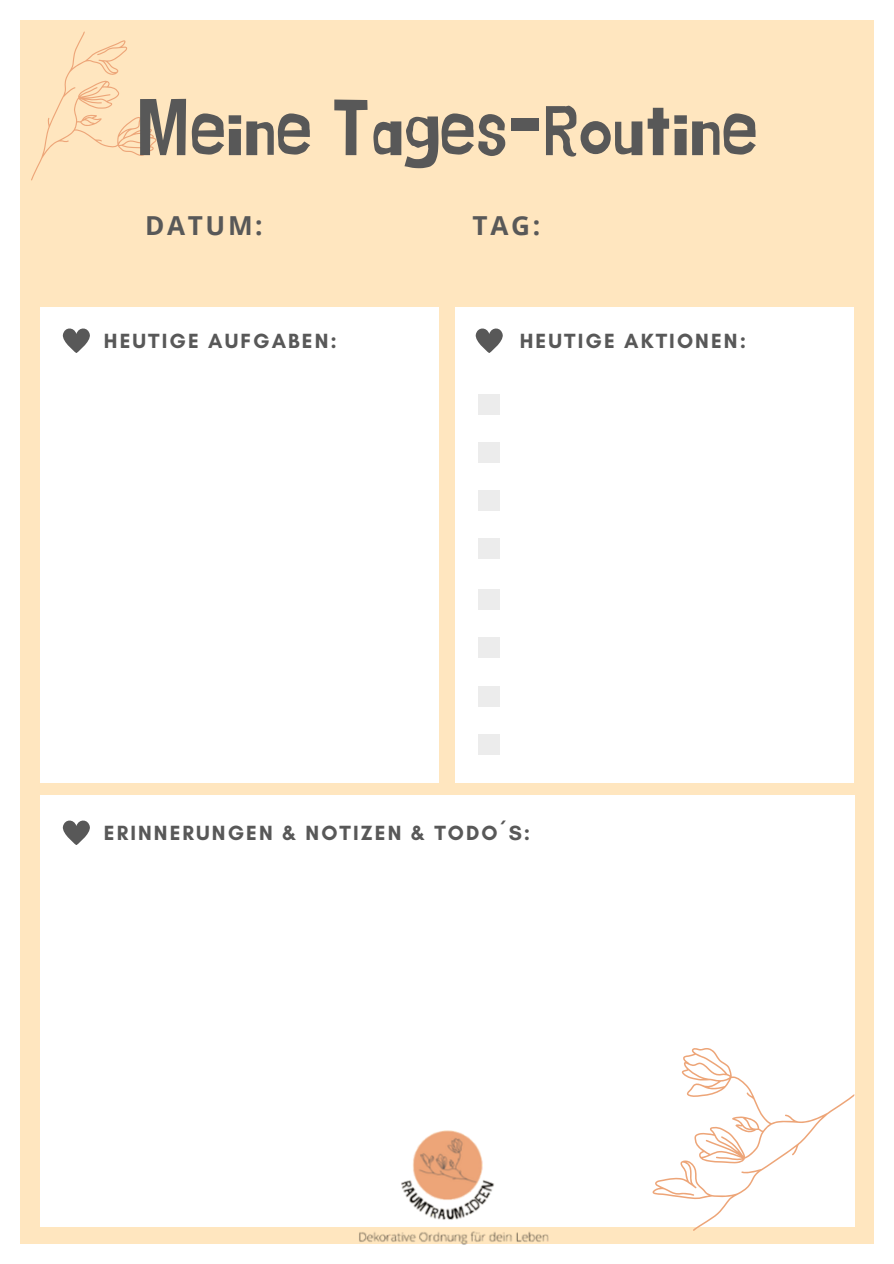
<style>
.page{position:relative;width:894px;height:1264px;background:#fff}
.page>*{position:absolute;margin:0;border:0;box-sizing:border-box;transform-origin:0 0}
.t1{font:78.45px "Jingleberry";color:#585858}
.t2{font:700 26.1px "Open Sans";letter-spacing:.1em;color:#585858}
.t3{font:700 21px "Glacial Indifference";letter-spacing:.1em;color:#585858}
</style>
<div class="page">
<div style="left:21px;top:21px;width:852px;height:1222px;background:#ffe6bf"></div>
<div style="left:40px;top:307px;width:399px;height:476px;background:#fff"></div>
<div style="left:454px;top:307px;width:399px;height:476px;background:#fff"></div>
<div style="left:40px;top:795px;width:814px;height:432px;background:#fff"></div>
<svg style="left:63px;top:328px;width:27px;height:24px"></svg>
<svg style="left:475px;top:328px;width:27px;height:24px"></svg>
<svg style="left:63px;top:820px;width:27px;height:24px"></svg>
<div style="left:478px;top:394px;width:21px;height:20px;background:#ececec"></div>
<div style="left:478px;top:442px;width:21px;height:20px;background:#ececec"></div>
<div style="left:478px;top:490px;width:21px;height:21px;background:#ececec"></div>
<div style="left:478px;top:538px;width:21px;height:20px;background:#ececec"></div>
<div style="left:478px;top:589px;width:21px;height:21px;background:#ececec"></div>
<div style="left:478px;top:637px;width:21px;height:20px;background:#ececec"></div>
<div style="left:478px;top:686px;width:21px;height:20px;background:#ececec"></div>
<div style="left:478px;top:734px;width:21px;height:20px;background:#ececec"></div>
<svg style="left:20px;top:21px;width:137px;height:161px"></svg>
<svg style="left:697px;top:1040px;width:158px;height:204px"></svg>
<img style="left:197px;top:1048px;width:500px;height:197px">
<h1 class="t1" style="left:136px;top:92px;width:624px">Meine Tages-Routine</h1>
<p class="t2" style="left:145px;top:207px;width:119px">DATUM:</p>
<p class="t2" style="left:472px;top:207px;width:69px">TAG:</p>
<p class="t3" style="left:104px;top:328px;width:234px">HEUTIGE AUFGABEN:</p>
<p class="t3" style="left:519px;top:328px;width:228px">HEUTIGE AKTIONEN:</p>
<p class="t3" style="left:104px;top:820px;width:428px">ERINNERUNGEN &amp; NOTIZEN &amp; TODO´S:</p>
</div>
